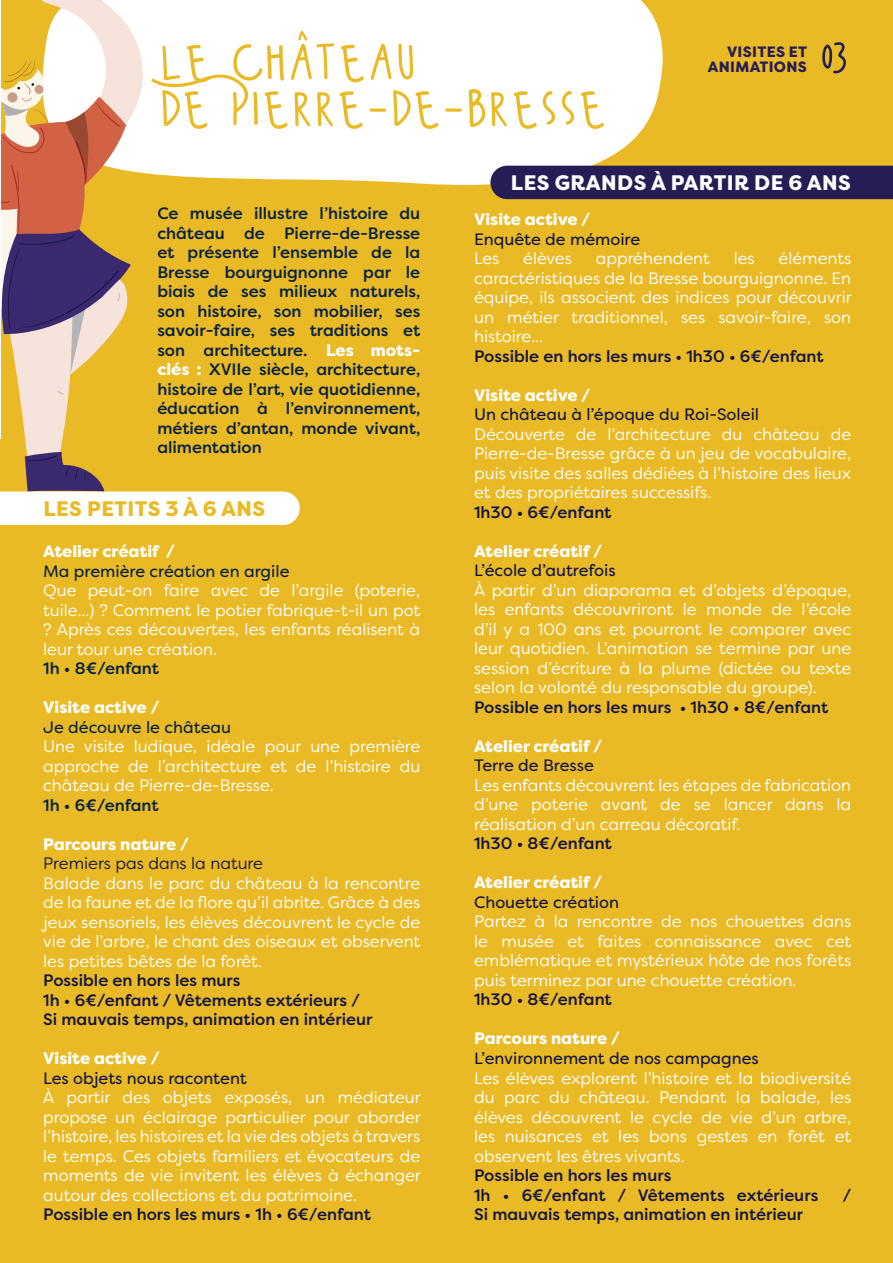
<style>
.page{position:relative;width:893px;height:1263px;background:#eaba26}
.page>*{position:absolute;margin:0;border:0;box-sizing:border-box;transform-origin:0 0}
.t1{font:72.9px "Wildy Sans";letter-spacing:-.05em;color:#eaba26}
.t2{font:62.1px "Wildy Sans";color:#202152}
.t3{font:800 21px "Filson Pro";letter-spacing:.02em;color:#fff}
.t4{font:800 21px "Filson Pro";letter-spacing:.02em;color:#eaba26}
.t5{font:16.5px/19.5px "Filson Pro";color:#fff;text-align:justify}
.t6{font:500 16.5px/19.5px "Filson Pro";color:#072341;text-align:justify}
.t7{font:500 16.5px/19.5px "Filson Pro";color:#141542}
.t8{font:16.5px "Filson Pro";color:#141542}
.t9{font:800 16.5px "Filson Pro";color:#fff}
.t10{font:16.5px "Filson Pro";color:#072341}
.t11{font:16.5px "Filson Pro";color:#141542}
.t12{font:800 15px/15px "Filson Pro";letter-spacing:.02em;color:#271d55;text-align:right}
.s1{font-weight:800;color:#fff}
</style>
<div class="page">
<svg style="left:300px;top:0;width:394px;height:185px;background:#fcf6e5"></svg>
<div style="left:490px;top:166px;width:403px;height:33px;background:#271d55"></div>
<svg style="left:0;top:0;width:300px;height:525px"></svg>
<hr style="left:0;top:0;width:1px;height:438px;background:#fff">
<h1 class="t1" style="left:157px;top:28px;width:263px">le château</h1>
<h1 class="t1" style="left:157px;top:75px;width:453px">de Pierre-de-bresse</h1>
<p class="t12" style="left:708px;top:44px;width:101px">VISITES ET<br>ANIMATIONS</p>
<h2 class="t2" style="left:818px;top:29px;width:34px">03</h2>
<p class="t6" style="left:157px;top:203px;width:264px">Ce musée illustre l’histoire du château de Pierre-de-Bresse et présente l’ensemble de la Bresse bourguignonne par le biais de ses milieux naturels, son histoire, son mobilier, ses savoir-faire, ses traditions et son architecture. <span class="s1">Les mots&shy;clés :</span> XVIIe siècle, architecture, histoire de l’art, vie quotidienne, éducation à l’environnement, métiers d’antan, monde vivant, alimentation</p>
<p class="t4" style="left:43px;top:495px;width:223px">LES PETITS 3 À 6 ANS</p>
<p class="t9" style="left:43px;top:541px;width:134px">Atelier créatif /</p>
<p class="t10" style="left:43px;top:560px;width:248px">Ma première création en argile</p>
<p class="t5" style="left:43px;top:580px;width:379px">Que peut-on faire avec de l’argile (poterie, tuile...) ? Comment le potier fabrique-t-il un pot ? Après ces découvertes, les enfants réalisent à leur tour une création.</p>
<p class="t6" style="left:43px;top:658px;width:117px">1h • 8€/enfant</p>
<p class="t9" style="left:43px;top:697px;width:118px">Visite active /</p>
<p class="t10" style="left:43px;top:716px;width:189px">Je découvre le château</p>
<p class="t5" style="left:43px;top:736px;width:379px">Une visite ludique, idéale pour une première approche de l’architecture et de l’histoire du château de Pierre-de-Bresse.</p>
<p class="t6" style="left:43px;top:795px;width:117px">1h • 6€/enfant</p>
<p class="t9" style="left:43px;top:834px;width:147px">Parcours nature /</p>
<p class="t11" style="left:43px;top:853px;width:221px">Premiers pas dans la nature</p>
<p class="t5" style="left:43px;top:873px;width:379px">Balade dans le parc du château à la rencontre de la faune et de la flore qu’il abrite. Grâce à des jeux sensoriels, les élèves découvrent le cycle de vie de l’arbre, le chant des oiseaux et observent les petites bêtes de la forêt.</p>
<p class="t7" style="left:43px;top:970px;width:331px">Possible en hors les murs<br>1h • 6€/enfant / Vêtements extérieurs /<br>Si mauvais temps, animation en intérieur</p>
<p class="t9" style="left:43px;top:1048px;width:118px">Visite active /</p>
<p class="t8" style="left:43px;top:1067px;width:205px">Les objets nous racontent</p>
<p class="t5" style="left:43px;top:1087px;width:379px">À partir des objets exposés, un médiateur propose un éclairage particulier pour aborder l’histoire, les histoires et la vie des objets à travers le temps. Ces objets familiers et évocateurs de moments de vie invitent les élèves à échanger autour des collections et du patrimoine.</p>
<p class="t7" style="left:43px;top:1204px;width:329px">Possible en hors les murs • 1h • 6€/enfant</p>
<p class="t3" style="left:511px;top:169px;width:341px">LES GRANDS À PARTIR DE 6 ANS</p>
<p class="t9" style="left:474px;top:209px;width:118px">Visite active /</p>
<p class="t8" style="left:474px;top:228px;width:168px">Enquête de mémoire</p>
<p class="t5" style="left:474px;top:248px;width:27px">Les</p>
<p class="t5" style="left:523px;top:248px;width:50px">élèves</p>
<p class="t5" style="left:596px;top:248px;width:115px">appréhendent</p>
<p class="t5" style="left:734px;top:248px;width:22px">les</p>
<p class="t5" style="left:474px;top:248px;width:379px;text-indent:304px">éléments caractéristiques de la Bresse bourguignonne. En équipe, ils associent des indices pour découvrir un métier traditionnel, ses savoir-faire, son histoire...</p>
<p class="t7" style="left:474px;top:346px;width:351px">Possible en hors les murs • 1h30 • 6€/enfant</p>
<p class="t9" style="left:474px;top:385px;width:118px">Visite active /</p>
<p class="t8" style="left:474px;top:403px;width:286px">Un château à l’époque du Roi-Soleil</p>
<p class="t5" style="left:474px;top:424px;width:379px">Découverte de l’architecture du château de Pierre-de-Bresse grâce à un jeu de vocabulaire, puis visite des salles dédiées à l’histoire des lieux et des propriétaires successifs.</p>
<p class="t7" style="left:474px;top:502px;width:139px">1h30 • 6€/enfant</p>
<p class="t9" style="left:474px;top:541px;width:130px">Atelier créatif /</p>
<p class="t8" style="left:474px;top:559px;width:143px">L’école d’autrefois</p>
<p class="t5" style="left:474px;top:580px;width:379px">À partir d’un diaporama et d’objets d’époque, les enfants découvriront le monde de l’école d’il y a 100 ans et pourront le comparer avec leur quotidien. L’animation se termine par une session d’écriture à la plume (dictée ou texte selon la volonté du responsable du groupe).</p>
<p class="t7" style="left:474px;top:697px;width:356px">Possible en hors les murs • 1h30 • 8€/enfant</p>
<p class="t9" style="left:474px;top:736px;width:130px">Atelier créatif /</p>
<p class="t8" style="left:474px;top:754px;width:121px">Terre de Bresse</p>
<p class="t5" style="left:474px;top:775px;width:379px">Les enfants découvrent les étapes de fabrication d’une poterie avant de se lancer dans la réalisation d’un carreau décoratif.</p>
<p class="t7" style="left:474px;top:833px;width:139px">1h30 • 8€/enfant</p>
<p class="t9" style="left:474px;top:872px;width:130px">Atelier créatif /</p>
<p class="t8" style="left:474px;top:891px;width:146px">Chouette création</p>
<p class="t5" style="left:474px;top:911px;width:379px">Partez à la rencontre de nos chouettes dans le musée et faites connaissance avec cet emblématique et mystérieux hôte de nos forêts puis terminez par une chouette création.</p>
<p class="t7" style="left:474px;top:990px;width:139px">1h30 • 8€/enfant</p>
<p class="t9" style="left:474px;top:1028px;width:147px">Parcours nature /</p>
<p class="t8" style="left:474px;top:1047px;width:286px">L’environnement de nos campagnes</p>
<p class="t5" style="left:474px;top:1067px;width:379px">Les élèves explorent l’histoire et la biodiversité du parc du château. Pendant la balade, les élèves découvrent le cycle de vie d’un arbre, les nuisances et les bons gestes en forêt et observent les êtres vivants.</p>
<p class="t7" style="left:474px;top:1165px;width:346px">Possible en hors les murs<br>1h • 6€/enfant / Vêtements extérieurs</p>
<p class="t7" style="left:842px;top:1185px;width:10px">/</p>
<p class="t7" style="left:474px;top:1204px;width:331px">Si mauvais temps, animation en intérieur</p>
</div>
